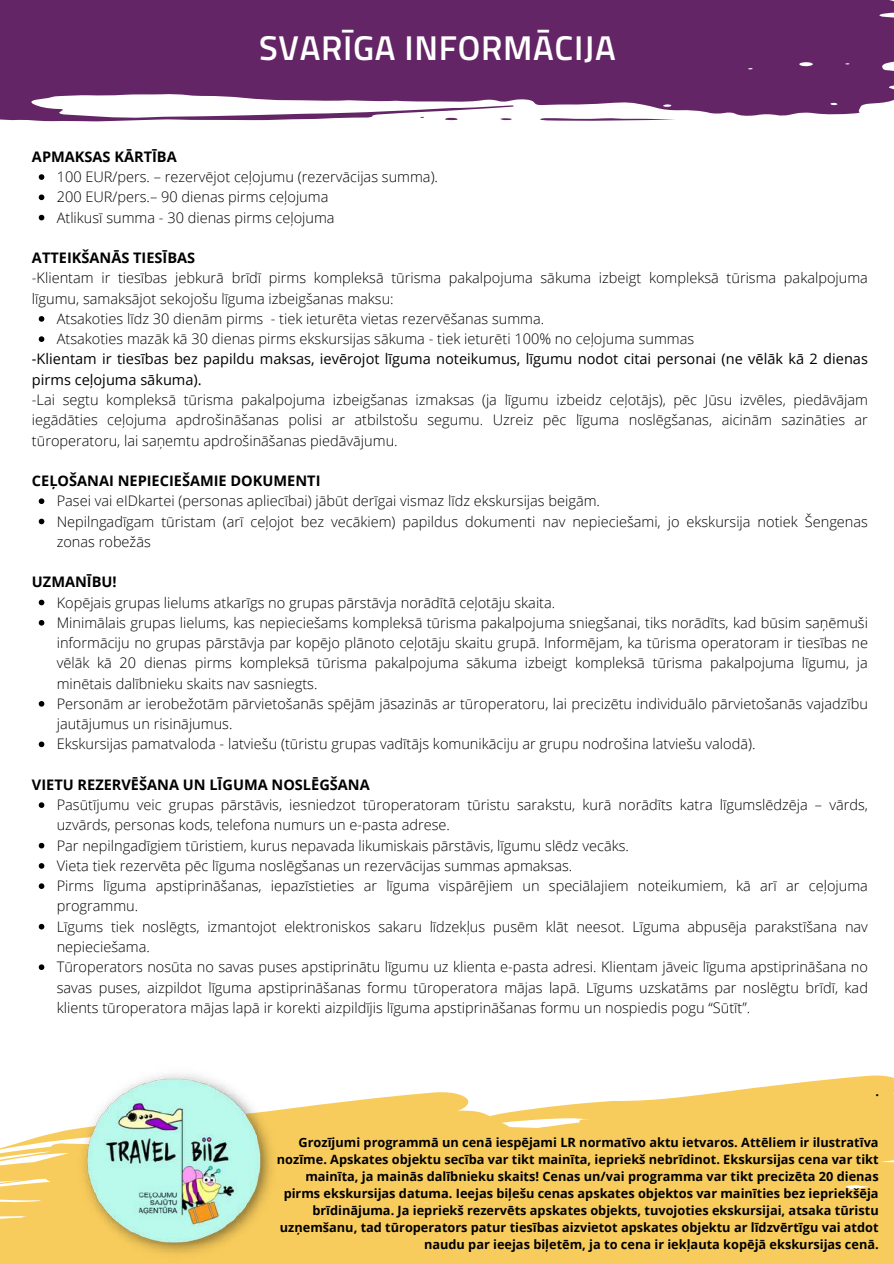
<style>
.page{position:relative;width:894px;height:1264px;background:#fff}
.page>*{position:absolute;margin:0;border:0;box-sizing:border-box;transform-origin:0 0}
.t1{font:600 34.5px "Titillium Web";letter-spacing:.02em;color:#fff}
.t2{font:300 14.55px/20.2px "Open Sans";color:#000}
.t3{font:14.55px/20.2px "Open Sans";color:#000}
.t4{font:700 14.55px "Open Sans";color:#000}
.t5{font:700 12.75px/17px "Open Sans";color:#000;text-align:right}
</style>
<div class="page">
<svg style="left:0;top:1103px;width:328px;height:160px;fill:#f8cc5c"></svg>
<svg style="left:328px;top:1075px;width:565px;height:188px;background:#f8d16e"></svg>
<svg style="left:39px;top:174px;width:5px;height:6px"></svg>
<svg style="left:39px;top:194px;width:5px;height:6px"></svg>
<svg style="left:39px;top:215px;width:5px;height:5px"></svg>
<svg style="left:39px;top:316px;width:5px;height:6px"></svg>
<svg style="left:39px;top:336px;width:5px;height:6px"></svg>
<svg style="left:39px;top:498px;width:5px;height:6px"></svg>
<svg style="left:39px;top:518px;width:5px;height:6px"></svg>
<svg style="left:39px;top:599px;width:5px;height:6px"></svg>
<svg style="left:39px;top:620px;width:5px;height:5px"></svg>
<svg style="left:39px;top:701px;width:5px;height:5px"></svg>
<svg style="left:39px;top:741px;width:5px;height:6px"></svg>
<svg style="left:39px;top:802px;width:5px;height:6px"></svg>
<svg style="left:39px;top:842px;width:5px;height:6px"></svg>
<svg style="left:39px;top:863px;width:5px;height:5px"></svg>
<svg style="left:39px;top:883px;width:5px;height:6px"></svg>
<svg style="left:39px;top:923px;width:5px;height:6px"></svg>
<svg style="left:39px;top:964px;width:5px;height:6px"></svg>
<img style="left:76px;top:1074px;width:202px;height:188px">
<svg style="left:0;top:0;width:893px;height:121px;background:#773f79"></svg>
<svg style="left:540px;top:118px;width:135px;height:3px"></svg>
<svg style="left:445px;top:118px;width:12px;height:2px"></svg>
<svg style="left:500px;top:118px;width:11px;height:2px"></svg>
<h1 class="t1" style="left:259px;top:21px;width:358px">SVARĪGA INFORMĀCIJA</h1>
<p class="t4" style="left:32px;top:146px;width:146px">APMAKSAS KĀRTĪBA</p>
<p class="t2" style="left:57px;top:166px;width:383px">100 EUR/pers. – rezervējot ceļojumu (rezervācijas summa).<br>200 EUR/pers.– 90 dienas pirms ceļojuma<br>Atlikusī summa - 30 dienas pirms ceļojuma</p>
<p class="t4" style="left:32px;top:248px;width:165px">ATTEIKŠANĀS TIESĪBAS</p>
<p class="t2" style="left:32px;top:268px;width:837px">-Klientam ir tiesības jebkurā brīdī pirms kompleksā tū risma pakalpojuma sā kuma izbeigt kompleksā tū risma pakalpojuma</p>
<p class="t2" style="left:32px;top:288px;width:363px">līgumu, samaksājot sekojošu līguma izbeigšanas maksu:</p>
<p class="t2" style="left:57px;top:308px;width:489px">Atsakoties līdz 30 dienā m pirms - tiek ieturēta vietas rezervēšanas summa.</p>
<p class="t2" style="left:57px;top:328px;width:638px">Atsakoties mazā k kā 30 dienas pirms ekskursijas sā kuma - tiek ieturēti 100% no ceļojuma summas</p>
<p class="t3" style="left:32px;top:349px;width:837px">-Klientam ir tiesības bez papildu maksas, ievērojot līguma noteikumus, līgumu nodot citai personai (ne vēlā k kā 2 dienas pirms ceļojuma sā kuma).</p>
<p class="t2" style="left:32px;top:389px;width:837px;text-align:justify">-Lai segtu kompleksā tū risma pakalpojuma izbeigšanas izmaksas (ja līgumu izbeidz ceļotājs), pēc Jūsu izvēles, piedāvājam iegādāties ceļojuma apdrošināšanas polisi ar atbilstošu segumu. Uzreiz pēc līguma noslēgšanas, aicinā m sazināties ar tū roperatoru, lai saņemtu apdrošināšanas piedāvājumu.</p>
<p class="t4" style="left:32px;top:470px;width:290px">CEĻOŠANAI NEPIECIEŠAMIE DOKUMENTI</p>
<p class="t2" style="left:57px;top:490px;width:812px">Pasei vai eIDkartei (personas apliecībai) jā būt derīgai vismaz līdz ekskursijas beigā m.<br>Nepilngadīgam tū ristam (arī ceļojot bez vecā kiem) papildus dokumenti nav nepieciešami, jo ekskursija notiek Šengenas zonas robežās</p>
<p class="t4" style="left:32px;top:572px;width:86px">UZMANIBU!</p>
<p class="t2" style="left:57px;top:592px;width:812px">Kopējais grupas lielums atkarīgs no grupas pā rstāvja norādītā ceļotāju skaita.<br>Minimā lais grupas lielums, kas nepieciešams kompleksā tū risma pakalpojuma sniegšanai, tiks norādīts, kad būsim saņēmuši informāciju no grupas pā rstāvja par kopējo plā noto ceļotāju skaitu grupā. Informējam, ka tū risma operatoram ir tiesības ne vēlā k kā 20 dienas pirms kompleksā tū risma pakalpojuma sā kuma izbeigt kompleksā tū risma pakalpojuma līgumu, ja minētais dalībnieku skaits nav sasniegts.<br>Personā m ar ierobežotā m pā rvietošanās spējā m jāsazinās ar tū roperatoru, lai precizētu individuā lo pā rvietošanās vajadzību jautājumus un risinājumus.<br>Ekskursijas pamatvaloda - latviešu (tū ristu grupas vadītājs komunikāciju ar grupu nodrošina latviešu valodā).</p>
<p class="t4" style="left:32px;top:774px;width:339px">VIETU REZERVĒŠANA UN LĪGUMA NOSLĒGŠANA</p>
<p class="t2" style="left:57px;top:794px;width:812px">Pasūtījumu veic grupas pā rstāvis, iesniedzot tū roperatoram tū ristu sarakstu, kurā norādīts katra līgumslēdzēja – vā rds, uzvā rds, personas kods, telefona numurs un e-pasta adrese.<br>Par nepilngadīgiem tū ristiem, kurus nepavada likumiskais pā rstāvis, līgumu slēdz vecā ks.<br>Vieta tiek rezervēta pēc līguma noslēgšanas un rezervācijas summas apmaksas.<br>Pirms līguma apstiprināšanas, iepazīstieties ar līguma vispā rējiem un speciā lajiem noteikumiem, kā arī ar ceļojuma programmu.<br>Līgums tiek noslēgts, izmantojot elektroniskos sakaru līdzekļ us pusēm klāt neesot. Līguma abpusēja parakstīšana nav nepieciešama.<br>Tū roperators nosūta no savas puses apstiprinātu līgumu uz klienta e-pasta adresi. Klientam jāveic līguma apstiprināšana no savas puses, aizpildot līguma apstiprināšanas formu tū roperatora mājas lapā . Līgums uzskatā ms par noslēgtu brīdī, kad klients tū roperatora mājas lapā ir korekti aizpildījis līguma apstiprināšanas formu un nospiedis pogu “Sūtīt”.</p>
<p class="t5" style="left:875px;top:1082px;width:5px">.</p>
<p class="t5" style="left:277px;top:1133px;width:603px">Grozījumi programmā un cenā iespējami LR normatīvo aktu ietvaros. Attēliem ir ilustratīva nozīme. Apskates objektu secība var tikt mainīta, iepriekš nebrīdinot. Ekskursijas cena var tikt mainīta, ja mainās dalībnieku skaits! Cenas un/vai programma var tikt precizēta 20 dienas pirms ekskursijas datuma. Ieejas biļešu cenas apskates objektos var mainīties bez iepriekšēja brīdinājuma. Ja iepriekš rezervēts apskates objekts, tuvojoties ekskursijai, atsaka tūristu uzņemšanu, tad tūroperators patur tiesības aizvietot apskates objektu ar līdzvērtīgu vai atdot naudu par ieejas biļetēm, ja to cena ir iekļauta kopējā ekskursijas cenā.</p>
</div>
